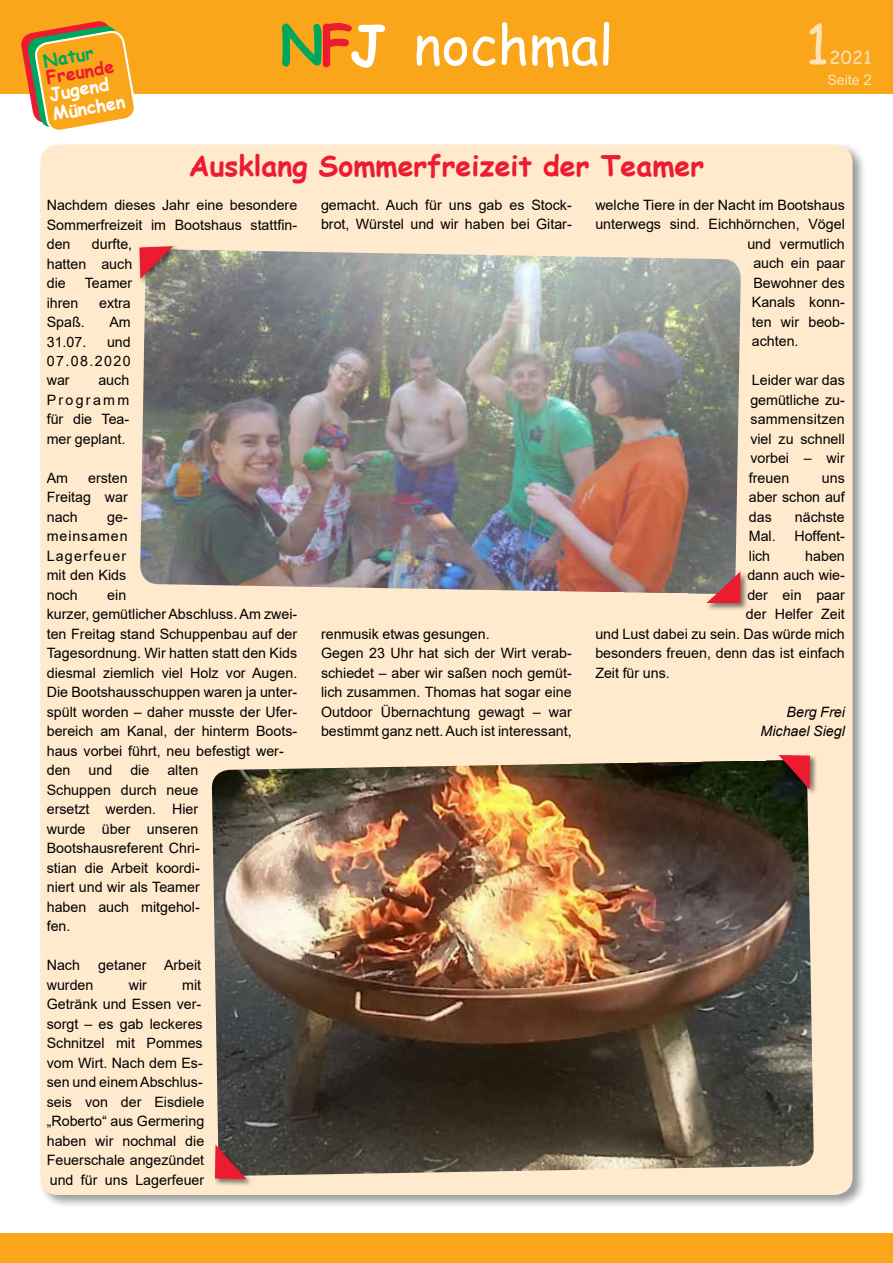
<style>
.page{position:relative;width:893px;height:1263px;background:#fff}
.page>*{position:absolute;margin:0;border:0;box-sizing:border-box;transform-origin:0 0}
.t1{font:54px "Comic Sans MS";color:#fff}
.t2{font:54px "Comic Sans MS";color:#ffe1b7}
.t3{font:700 28.5px "Comic Sans MS";color:#ed1b2f}
.t4{font:18px "Comic Sans MS";color:#ffe1b7}
.t5{font:700 17.85px/19.8px "Comic Sans MS";color:#fff}
.t6{font:700 17.85px "Comic Sans MS";color:#ed1b2f}
.t7{font:700 17.85px "Comic Sans MS";color:#00a65d}
.t8{font:14.25px/19.5px "Arial";color:#000;text-align:justify}
.t9{font:italic 14.25px/19.5px "Arial";color:#000;text-align:right}
.t10{font:14.25px "Arial";color:#ffe1b7}
.s1{font-weight:700;color:#00a65d}
.s2{font-weight:700;color:#ed1b2f}
.s3{font-weight:700}
.s4{font-size:15px}
</style>
<div class="page">
<div style="left:0;top:1233px;width:893px;height:30px;background:#faa61a"></div>
<div style="left:0;top:0;width:893px;height:94px;background:#faa61a"></div>
<svg style="left:21px;top:21px;width:113px;height:109px"></svg>
<div style="left:38px;top:142px;width:829px;height:1067px;background:#000;opacity:.4"></div>
<div style="left:40px;top:145px;width:813px;height:1050px;background:#ffeacd;border-radius:18px"></div>
<img style="left:212px;top:760px;width:602px;height:416px">
<div style="left:778px;top:753px;width:40px;height:43px;background:#000;opacity:.5"></div>
<svg style="left:778px;top:755px;width:32px;height:35px"></svg>
<div style="left:213px;top:1144px;width:40px;height:42px;background:#000;opacity:.5"></div>
<svg style="left:215px;top:1144px;width:31px;height:35px"></svg>
<img style="left:140px;top:249px;width:601px;height:345px">
<div style="left:138px;top:244px;width:42px;height:42px;background:#000;opacity:.5"></div>
<svg style="left:139px;top:246px;width:34px;height:33px"></svg>
<div style="left:706px;top:570px;width:42px;height:41px;background:#000;opacity:.5"></div>
<svg style="left:706px;top:571px;width:34px;height:32px"></svg>
<p class="t7" style="left:41px;top:48px;width:52px;rotate:-10deg">Natur</p>
<p class="t6" style="left:44px;top:65px;width:70px;rotate:-10deg">Freunde</p>
<p class="t5" style="left:48px;top:84px;width:75px;rotate:-10deg">Jugend<br>München</p>
<h1 class="t1" style="left:280px;top:5px;width:335px"><span class="s1">N</span><span class="s2">F</span><span class="s3">J</span> nochmal</h1>
<h1 class="t2" style="left:805px;top:5px;width:26px">1</h1>
<p class="t4" style="left:830px;top:45px;width:44px">2021</p>
<p class="t10" style="left:827px;top:71px;width:46px">Seite <span class="s4">2</span></p>
<h2 class="t3" style="left:189px;top:144px;width:517px">Ausklang Sommerfreizeit der Teamer</h2>
<p class="t8" style="left:47px;top:195px;width:252px">Nachdem dieses Jahr eine besondere Sommerfreizeit im Bootshaus stattfin&shy;den</p>
<p class="t8" style="left:321px;top:195px;width:252px">gemacht. Auch für uns gab es Stock&shy;brot, Würstel und wir haben bei Gitar-</p>
<p class="t8" style="left:595px;top:195px;width:251px">welche Tiere in der Nacht im Bootshaus</p>
<p class="t8" style="left:595px;top:214px;width:251px">unterwegs sind. Eichhörnchen, Vögel</p>
<p class="t8" style="left:747px;top:234px;width:99px">und vermutlich</p>
<p class="t8" style="left:753px;top:253px;width:93px">auch ein paar</p>
<p class="t8" style="left:753px;top:273px;width:93px">Bewohner des</p>
<p class="t8" style="left:752px;top:292px;width:94px">Kanals konn-</p>
<p class="t8" style="left:752px;top:312px;width:94px">ten wir beob-</p>
<p class="t8" style="left:752px;top:331px;width:48px">achten.</p>
<p class="t8" style="left:749px;top:370px;width:98px">Leider war das gemütliche zu&shy;sammensitzen viel zu schnell vorbei – wir freuen</p>
<p class="t8" style="left:47px;top:234px;width:87px;text-indent:45px">durfte, hatten auch die</p>
<p class="t8" style="left:85px;top:273px;width:49px">Teamer</p>
<p class="t8" style="left:47px;top:293px;width:33px">ihren</p>
<p class="t8" style="left:99px;top:293px;width:33px">extra</p>
<p class="t8" style="left:47px;top:312px;width:40px">Spaß.</p>
<p class="t8" style="left:109px;top:312px;width:23px">Am</p>
<p class="t8" style="left:47px;top:332px;width:41px">31.07.</p>
<p class="t8" style="left:47px;top:332px;width:86px;text-indent:60px">und 07.08.2020 war</p>
<p class="t8" style="left:47px;top:371px;width:84px;text-indent:52px">auch Programm für die Tea&shy;mer geplant.</p>
<p class="t8" style="left:47px;top:468px;width:23px">Am</p>
<p class="t8" style="left:47px;top:468px;width:82px;text-indent:41px">ersten Freitag war nach</p>
<p class="t8" style="left:749px;top:468px;width:98px;text-indent:73px">uns aber schon auf das</p>
<p class="t8" style="left:795px;top:507px;width:51px">nächste</p>
<p class="t8" style="left:47px;top:507px;width:82px;text-indent:60px">ge&shy;meinsamen Lagerfeuer mit den Kids noch</p>
<p class="t8" style="left:749px;top:526px;width:28px">Mal.</p>
<p class="t8" style="left:794px;top:526px;width:52px">Hoffent-</p>
<p class="t8" style="left:749px;top:546px;width:23px">lich</p>
<p class="t8" style="left:805px;top:546px;width:41px">haben</p>
<p class="t8" style="left:747px;top:565px;width:99px">dann auch wie-</p>
<p class="t8" style="left:747px;top:585px;width:99px">der ein paar</p>
<p class="t8" style="left:746px;top:604px;width:100px">der Helfer Zeit</p>
<p class="t8" style="left:595px;top:624px;width:251px">und Lust dabei zu sein. Das würde mich</p>
<p class="t8" style="left:595px;top:643px;width:251px">besonders freuen, denn das ist einfach</p>
<p class="t8" style="left:595px;top:663px;width:76px">Zeit für uns.</p>
<p class="t9" style="left:760px;top:702px;width:86px">Berg Frei<br>Michael Siegl</p>
<p class="t8" style="left:47px;top:585px;width:252px;text-align:left;text-indent:60px">ein<br>kurzer, gemütlicher Abschluss. Am zwei&shy;ten Freitag stand Schuppenbau auf der<br>Tagesordnung. Wir hatten statt den Kids diesmal ziemlich viel Holz vor Augen.<br>Die Bootshausschuppen waren ja unter&shy;spült worden – daher musste der Ufer&shy;bereich am Kanal, der hinterm Boots&shy;haus vorbei führt, neu befestigt wer&shy;den</p>
<p class="t8" style="left:321px;top:624px;width:252px;text-align:left">renmusik etwas gesungen.<br>Gegen 23 Uhr hat sich der Wirt verab&shy;schiedet – aber wir saßen noch gemüt&shy;lich zusammen. Thomas hat sogar eine Outdoor Übernachtung gewagt – war bestimmt ganz nett. Auch ist interessant,</p>
<p class="t8" style="left:47px;top:760px;width:155px;text-indent:121px">alten Schuppen durch neue ersetzt werden. Hier wurde über unseren Bootshausreferent Chri&shy;stian die Arbeit koordi&shy;niert und wir als Teamer haben auch mitgehol&shy;fen.</p>
<p class="t8" style="left:47px;top:955px;width:35px">Nach</p>
<p class="t8" style="left:98px;top:955px;width:104px">getaner Arbeit</p>
<p class="t8" style="left:47px;top:975px;width:48px">wurden</p>
<p class="t8" style="left:129px;top:975px;width:20px">wir</p>
<p class="t8" style="left:89px;top:760px;width:25px">und</p>
<p class="t8" style="left:130px;top:760px;width:21px">die</p>
<p class="t8" style="left:47px;top:975px;width:159px;text-align:left;text-indent:136px">mit<br>Getränk und Essen ver&shy;sorgt – es gab leckeres<br>Schnitzel mit Pommes vom Wirt. Nach dem Es&shy;sen und einem Abschlus&shy;seis von der Eisdiele „Roberto“ aus Germering haben wir nochmal die<br>Feuerschale angezündet und für uns Lagerfeuer</p>
</div>
